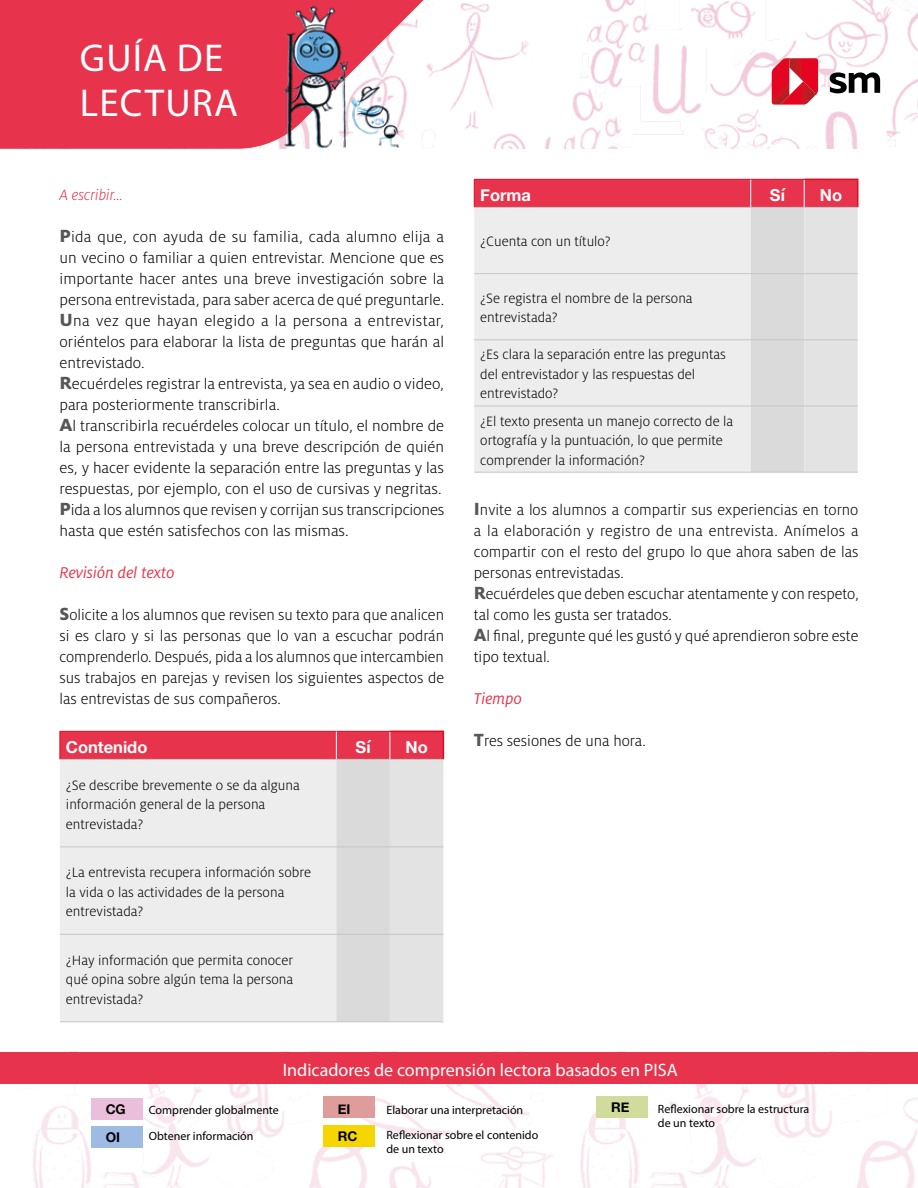
<style>
.page{position:relative;width:918px;height:1188px;background:#fff}
.page>*{position:absolute;margin:0;border:0;box-sizing:border-box;transform-origin:0 0}
.t1{font:39px/45px "Myriad Pro";letter-spacing:.03em;color:#fff}
.t2{font:18px "Myriad Pro";color:#fff}
.t3{font:italic 17.25px "Milo Pro";color:#e7344c}
.t4{font:300 16.5px/21px "Milo Pro";color:#000}
.t5{font:700 16.5px "Helvetica Neue";color:#fff}
.t6{font:italic 300 16.5px "Milo Pro";color:#e7344c}
.t7{font:300 15px/19.5px "Milo Pro";color:#000}
.t8{font:700 13.35px "Helvetica Neue";color:#000}
.t9{font:12px/25.2px "Myriad Pro";color:#000}
.s1{font-weight:800;font-size:19.5px;color:#575756}
</style>
<div class="page">
<img style="left:448px;top:0;width:470px;height:149px">
<svg style="left:0;top:0;width:448px;height:149px;background:#ea4f63"></svg>
<img style="left:0;top:1083px;width:918px;height:105px">
<div style="left:0;top:1052px;width:918px;height:31px;background:#e7344c"></div>
<div style="left:91px;top:1098px;width:51px;height:21px;background:#e9bfdb"></div>
<div style="left:323px;top:1097px;width:51px;height:21px;background:#de9c9a"></div>
<div style="left:91px;top:1127px;width:51px;height:21px;background:#9dbbe3"></div>
<div style="left:323px;top:1125px;width:51px;height:22px;background:#f5d600"></div>
<div style="left:596px;top:1097px;width:51px;height:21px;background:#d0db9c"></div>
<img style="left:263px;top:0;width:144px;height:149px">
<svg style="left:830px;top:72px;width:50px;height:21px"></svg>
<svg style="left:772px;top:58px;width:46px;height:47px;background:#de3547"></svg>
<svg style="left:60px;top:731px;width:384px;height:291px;background:#e8d7d9"></svg>
<hr style="left:474px;top:472px;width:277px;height:1px;background:#c6c6c6">
<hr style="left:751px;top:472px;width:53px;height:1px;background:#c6c6c6">
<hr style="left:804px;top:472px;width:54px;height:1px;background:#c6c6c6">
<svg style="left:474px;top:179px;width:384px;height:293px;background:#e8d7d9"></svg>
<h1 class="t1" style="left:80px;top:35px;width:159px">GUÍA DE<br>LECTURA</h1>
<p class="t6" style="left:60px;top:185px;width:65px">A escribir…</p>
<p class="t4" style="left:60px;top:226px;width:386px"><span class="s1">P</span>ida que, con ayuda de su familia, cada alumno elija a un vecino o familiar a quien entrevistar. Mencione que es importante hacer antes una breve investigación sobre la persona entrevistada, para saber acerca de qué preguntarle.<br><span class="s1">U</span>na vez que hayan elegido a la persona a entrevistar, oriéntelos para elaborar la lista de preguntas que harán al entrevistado.<br><span class="s1">R</span>ecuérdeles registrar la entrevista, ya sea en audio o video, para posteriormente transcribirla.<br><span class="s1">A</span>l transcribirla recuérdeles colocar un título, el nombre de la persona entrevistada y una breve descripción de quién es, y hacer evidente la separación entre las preguntas y las respuestas, por ejemplo, con el uso de cursivas y negritas.<br><span class="s1">P</span>ida a los alumnos que revisen y corrijan sus transcripciones hasta que estén satisfechos con las mismas.</p>
<p class="t3" style="left:60px;top:563px;width:117px">Revisión del texto</p>
<p class="t4" style="left:60px;top:604px;width:386px;text-align:justify"><span class="s1">S</span>olicite a los alumnos que revisen su texto para que analicen si es claro y si las personas que lo van a escuchar podrán comprenderlo. Después, pida a los alumnos que intercambien sus trabajos en parejas y revisen los siguientes aspectos de las entrevistas de sus compañeros.</p>
<p class="t5" style="left:66px;top:735px;width:83px">Contenido</p>
<p class="t5" style="left:356px;top:735px;width:16px">Sí</p>
<p class="t5" style="left:405px;top:735px;width:24px">No</p>
<p class="t7" style="left:66px;top:775px;width:235px">¿Se describe brevemente o se da alguna información general de la persona entrevistada?</p>
<p class="t7" style="left:66px;top:863px;width:247px">¿La entrevista recupera información sobre la vida o las actividades de la persona entrevistada?</p>
<p class="t7" style="left:66px;top:950px;width:229px;text-align:justify">¿Hay información que permita conocer qué opina sobre algún tema la persona entrevistada?</p>
<p class="t5" style="left:480px;top:183px;width:52px">Forma</p>
<p class="t5" style="left:770px;top:183px;width:16px">Sí</p>
<p class="t5" style="left:820px;top:183px;width:24px">No</p>
<p class="t7" style="left:480px;top:232px;width:132px">¿Cuenta con un título?</p>
<p class="t7" style="left:480px;top:289px;width:214px">¿Se registra el nombre de la persona entrevistada?</p>
<p class="t7" style="left:480px;top:345px;width:247px">¿Es clara la separación entre las preguntas del entrevistador y las respuestas del entrevistado?</p>
<p class="t7" style="left:480px;top:411px;width:255px">¿El texto presenta un manejo correcto de la ortografía y la puntuación, lo que permite comprender la información?</p>
<p class="t4" style="left:474px;top:499px;width:386px"><span class="s1">I</span>nvite a los alumnos a compartir sus experiencias en torno a la elaboración y registro de una entrevista. Anímelos a compartir con el resto del grupo lo que ahora saben de las personas entrevistadas.<br><span class="s1">R</span>ecuérdeles que deben escuchar atentamente y con respeto, tal como les gusta ser tratados.<br><span class="s1">A</span>l final, pregunte qué les gustó y qué aprendieron sobre este tipo textual.</p>
<p class="t3" style="left:474px;top:689px;width:50px">Tiempo</p>
<p class="t4" style="left:474px;top:730px;width:174px"><span class="s1">T</span>res sesiones de una hora.</p>
<p class="t2" style="left:283px;top:1059px;width:396px">Indicadores de comprensión lectora basados en PISA</p>
<p class="t8" style="left:106px;top:1099px;width:22px">CG</p>
<p class="t8" style="left:338px;top:1099px;width:14px">EI</p>
<p class="t8" style="left:106px;top:1127px;width:16px">OI</p>
<p class="t8" style="left:338px;top:1126px;width:21px">RC</p>
<p class="t9" style="left:149px;top:1097px;width:132px">Comprender globalmente</p>
<p class="t9" style="left:386px;top:1097px;width:153px">Elaborar una interpretación<br>Reflexionar sobre el contenido</p>
<p class="t9" style="left:386px;top:1136px;width:59px">de un texto</p>
<p class="t9" style="left:149px;top:1123px;width:106px">Obtener información</p>
<p class="t8" style="left:611px;top:1097px;width:20px">RE</p>
<p class="t9" style="left:658px;top:1101px;width:153px;line-height:14.4px">Reflexionar sobre la estructura de un texto</p>
</div>
